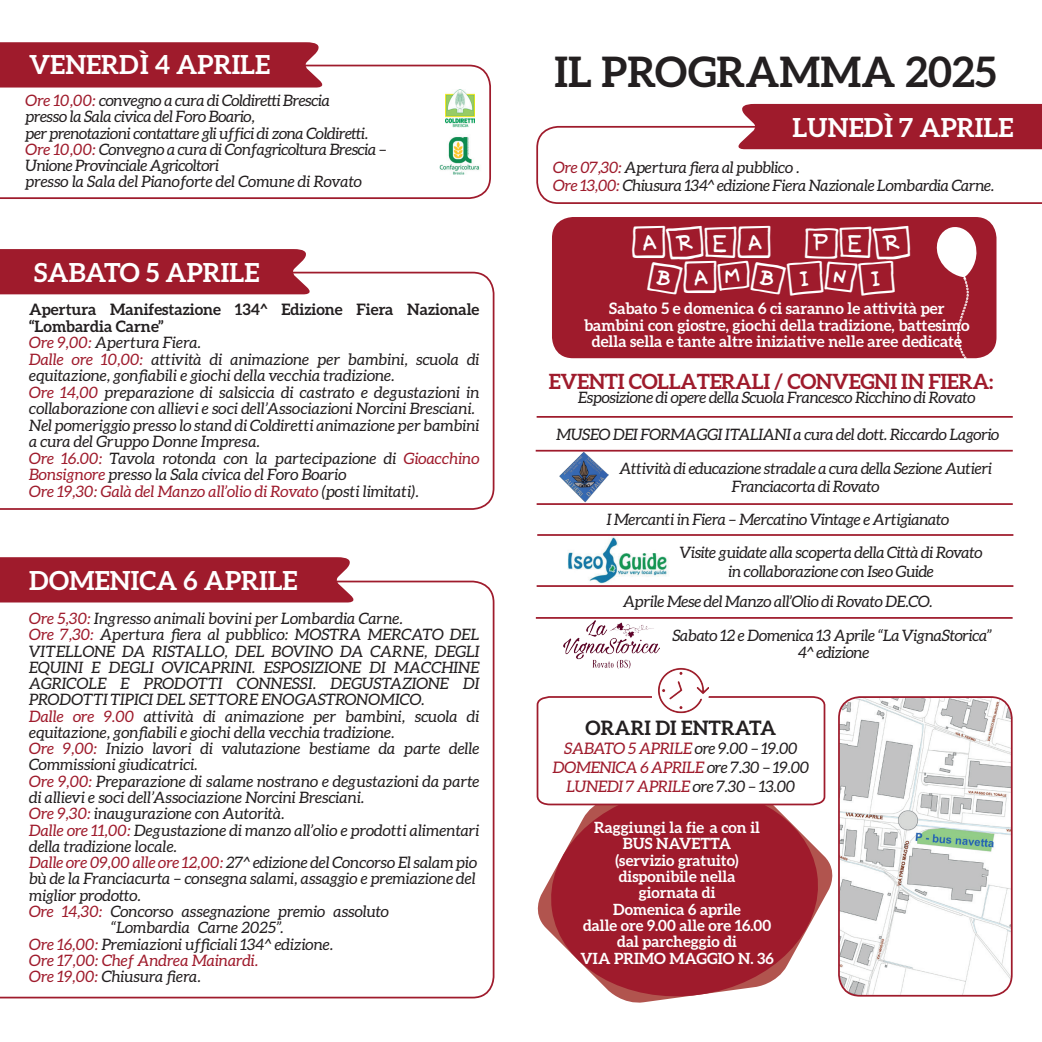
<style>
.page{position:relative;width:1042px;height:1042px;background:#fff}
.page>*{position:absolute;margin:0;border:0;box-sizing:border-box;transform-origin:0 0}
.t1{font:700 42px "Aleo";color:#231f20}
.t2{font:42px/35px "Cute Notes";color:#fff;text-align:center}
.t3{font:700 26.25px "Aleo";color:#fff}
.t4{font:700 21px "Aleo";letter-spacing:-.02em;color:#9f1b2c}
.t5{font:700 19.95px "Aleo";color:#231f20}
.t6{font:italic 15.92px/19.1px "Aleo";letter-spacing:-.02em;color:#9f1b2c;text-align:center}
.t7{font:italic 15.75px/16.4px "Aleo";color:#231f20}
.t8{font:italic 15.75px/16.3px "Aleo";letter-spacing:-.02em;color:#231f20}
.t9{font:700 15.75px/16.6px "Aleo";color:#fff;text-align:center}
.t10{font:italic 15.75px "Aleo";color:#9f1b2c}
.t11{font:700 15.4px/16.3px "Aleo";color:#fff;text-align:center}
.s1{color:#9f1b2c}
.s2{font-weight:700;font-style:normal}
.s3{color:#9f1b2d}
.s4{color:#231f20}
</style>
<div class="page">
<svg style="left:537px;top:857px;width:302px;height:124px"></svg>
<svg style="left:544px;top:806px;width:281px;height:197px;fill:#9f1b2c"></svg>
<svg style="left:536px;top:104px;width:506px;height:100px"></svg>
<svg style="left:0;top:272px;width:494px;height:238px"></svg>
<div style="left:0;top:249px;width:314px;height:45px;background:#9f1b2c"></div>
<svg style="left:0;top:581px;width:494px;height:417px"></svg>
<div style="left:0;top:557px;width:358px;height:45px;background:#9f1b2c"></div>
<img style="left:563px;top:620px;width:96px;height:48px">
<img style="left:568px;top:536px;width:100px;height:48px">
<img style="left:839px;top:697px;width:173px;height:299px">
<div style="left:838px;top:696px;width:174px;height:300px;border:2px solid #9f1b2c;border-radius:21px"></div>
<svg style="left:0;top:65px;width:491px;height:134px"></svg>
<svg style="left:0;top:42px;width:327px;height:46px;background:#a32636"></svg>
<img style="left:559px;top:451px;width:50px;height:52px">
<hr style="left:537px;top:416px;width:476px;height:2px;background:#9f1b2c">
<hr style="left:536px;top:450px;width:477px;height:1px;background:#9f1b2c">
<hr style="left:537px;top:503px;width:476px;height:2px;background:#9f1b2c">
<hr style="left:537px;top:585px;width:476px;height:2px;background:#9f1b2c">
<img style="left:446px;top:90px;width:29px;height:37px">
<div style="left:552px;top:217px;width:444px;height:141px;background:#9f1b2c;border-radius:21px"></div>
<svg style="left:934px;top:227px;width:46px;height:132px"></svg>
<svg style="left:536px;top:696px;width:290px;height:110px"></svg>
<div style="left:544px;top:718px;width:273px;height:74px;background:#fff"></div>
<img style="left:658px;top:665px;width:51px;height:50px">
<hr style="left:536px;top:617px;width:476px;height:2px;background:#9f1b2c">
<hr style="left:537px;top:534px;width:476px;height:2px;background:#9f1b2c">
<h2 class="t3" style="left:29px;top:50px;width:243px">VENERDÌ 4 APRILE</h2>
<p class="t8" style="left:26px;top:92px;width:363px"><span class="s1">Ore 10,00:</span> convegno a cura di Coldiretti Brescia<br>presso la Sala civica del Foro Boario,<br>per prenotazioni contattare gli uffici di zona Coldiretti.<br><span class="s1">Ore 10,00:</span> Convegno a cura di Confagricoltura Brescia – Unione Provinciale Agricoltori<br>presso la Sala del Pianoforte del Comune di Rovato</p>
<h2 class="t3" style="left:34px;top:258px;width:227px">SABATO 5 APRILE</h2>
<p class="t7" style="left:29px;top:301px;width:452px"><span class="s2">Apertura Manifestazione 134^ Edizione Fiera Nazionale “Lombardia Carne”<br></span><span class="s1">Ore 9,00:</span> Apertura Fiera.<br><span class="s1">Dalle ore 10,00:</span> attività di animazione per bambini, scuola di equitazione, gonfiabili e giochi della vecchia tradizione.<br><span class="s1">Ore 14,00</span> preparazione di salsiccia di castrato e degustazioni in collaborazione con allievi e soci dell’Associazioni Norcini Bresciani.<br>Nel pomeriggio presso lo stand di Coldiretti animazione per bambini a cura del Gruppo Donne Impresa.<br><span class="s1">Ore 16.00:</span> Tavola rotonda con la partecipazione di <span class="s1">Gioacchino Bonsignore</span> presso la Sala civica del Foro Boario<br><span class="s1">Ore 19,30:</span> <span class="s3">Galà del Manzo all’olio di Rovato</span> (posti limitati).</p>
<h2 class="t3" style="left:29px;top:565px;width:270px">DOMENICA 6 APRILE</h2>
<p class="t7" style="left:29px;top:610px;width:375px"><span class="s1">Ore 5,30:</span> Ingresso animali bovini per Lombardia Carne.</p>
<p class="t7" style="left:29px;top:626px;width:452px"><span class="s1">Ore 7,30:</span> Apertura fiera al pubblico: MOSTRA MERCATO DEL</p>
<p class="t7" style="left:29px;top:642px;width:452px">VITELLONE DA RISTALLO, DEL BOVINO DA CARNE, DEGLI</p>
<p class="t7" style="left:29px;top:659px;width:452px">EQUINI E DEGLI OVICAPRINI. ESPOSIZIONE DI MACCHINE</p>
<p class="t7" style="left:29px;top:675px;width:452px">AGRICOLE E PRODOTTI CONNESSI. DEGUSTAZIONE DI</p>
<p class="t7" style="left:29px;top:691px;width:397px">PRODOTTI TIPICI DEL SETTORE ENOGASTRONOMICO.</p>
<p class="t7" style="left:29px;top:707px;width:452px"><span class="s1">Dalle ore 9.00</span> attività di animazione per bambini, scuola di</p>
<p class="t7" style="left:29px;top:724px;width:367px">equitazione, gonfiabili e giochi della vecchia tradizione.</p>
<p class="t7" style="left:29px;top:740px;width:452px"><span class="s1">Ore 9,00:</span> Inizio lavori di valutazione bestiame da parte delle</p>
<p class="t7" style="left:29px;top:756px;width:170px">Commissioni giudicatrici.</p>
<p class="t7" style="left:29px;top:773px;width:452px"><span class="s1">Ore 9,00:</span> Preparazione di salame nostrano e degustazioni da parte</p>
<p class="t7" style="left:29px;top:789px;width:337px">di allievi e soci dell’Associazione Norcini Bresciani.</p>
<p class="t7" style="left:29px;top:805px;width:257px"><span class="s1">Ore 9,30:</span> inaugurazione con Autorità.</p>
<p class="t7" style="left:29px;top:821px;width:452px"><span class="s1">Dalle ore 11,00:</span> Degustazione di manzo all’olio e prodotti alimentari</p>
<p class="t7" style="left:29px;top:838px;width:149px">della tradizione locale.</p>
<p class="t7" style="left:29px;top:854px;width:449px"><span class="s1">Dalle ore 09,00 alle ore 12,00:</span> 27^ edizione del Concorso El salam pio</p>
<p class="t7" style="left:29px;top:870px;width:448px">bù de la Franciacurta – consegna salami, assaggio e premiazione del</p>
<p class="t7" style="left:29px;top:886px;width:113px">miglior prodotto.</p>
<p class="t7" style="left:29px;top:903px;width:361px"><span class="s1">Ore 14,30:</span> Concorso assegnazione premio assoluto</p>
<p class="t7" style="left:111px;top:919px;width:174px">“Lombardia Carne 2025”.</p>
<p class="t7" style="left:29px;top:935px;width:306px"><span class="s1">Ore 16,00:</span> Premiazioni ufficiali 134^ edizione.</p>
<p class="t10" style="left:29px;top:951px;width:231px">Ore 17,00: Chef Andrea Mainardi.</p>
<p class="t7" style="left:29px;top:968px;width:173px"><span class="s1">Ore 19,00:</span> Chiusura fiera.</p>
<h1 class="t1" style="left:554px;top:48px;width:443px">IL PROGRAMMA 2025</h1>
<h2 class="t3" style="left:792px;top:112px;width:222px">LUNEDÌ 7 APRILE</h2>
<p class="t8" style="left:553px;top:159px;width:442px;line-height:17.5px"><span class="s1">Ore 07,30:</span> Apertura fiera al pubblico .<br><span class="s1">Ore 13,00:</span> Chiusura 134^ edizione Fiera Nazionale Lombardia Carne.</p>
<h1 class="t2" style="left:632px;top:228px;width:280px">AREA PER<br>BAMBINI</h1>
<p class="t9" style="left:584px;top:300px;width:387px">Sabato 5 e domenica 6 ci saranno le attività per bambini con giostre, giochi della tradizione, battesimo della sella e tante altre iniziative nelle aree dedicate</p>
<h3 class="t4" style="left:549px;top:370px;width:446px">EVENTI COLLATERALI / CONVEGNI IN FIERA:</h3>
<p class="t8" style="left:578px;top:390px;width:399px">Esposizione di opere della Scuola Francesco Ricchino di Rovato</p>
<p class="t8" style="left:619px;top:417px;width:381px;line-height:34.1px;text-indent:-63px">MUSEO DEI FORMAGGI ITALIANI a cura del dott. Riccardo Lagorio<br>Attività di educazione stradale a cura della Sezione Autieri</p>
<p class="t8" style="left:732px;top:478px;width:149px">Franciacorta di Rovato</p>
<p class="t8" style="left:607px;top:511px;width:344px">I Mercanti in Fiera – Mercatino Vintage e Artigianato</p>
<p class="t8" style="left:680px;top:543px;width:304px;line-height:18.9px;text-align:center">Visite guidate alla scoperta della Città di Rovato in collaborazione con Iseo Guide</p>
<p class="t8" style="left:672px;top:584px;width:321px;line-height:33.6px;text-indent:-49px">Aprile Mese del Manzo all’Olio di Rovato DE.CO.<br>Sabato 12 e Domenica 13 Aprile “La VignaStorica”</p>
<p class="t8" style="left:798px;top:644px;width:72px">4^ edizione</p>
<p class="t5" style="left:585px;top:716px;width:192px">ORARI DI ENTRATA</p>
<p class="t6" style="left:553px;top:738px;width:258px">SABATO 5 APRILE <span class="s4">ore 9.00 – 19.00<br></span>DOMENICA 6 APRILE <span class="s4">ore 7.30 – 19.00<br></span>LUNEDI 7 APRILE <span class="s4">ore 7.30 – 13.00</span></p>
<p class="t11" style="left:580px;top:820px;width:195px">Raggiungi la fie a con il<br>BUS NAVETTA<br>(servizio gratuito) disponibile nella<br>giornata di<br>Domenica 6 aprile<br>dalle ore 9.00 alle ore 16.00 dal parcheggio di<br>VIA PRIMO MAGGIO N. 36</p>
</div>
